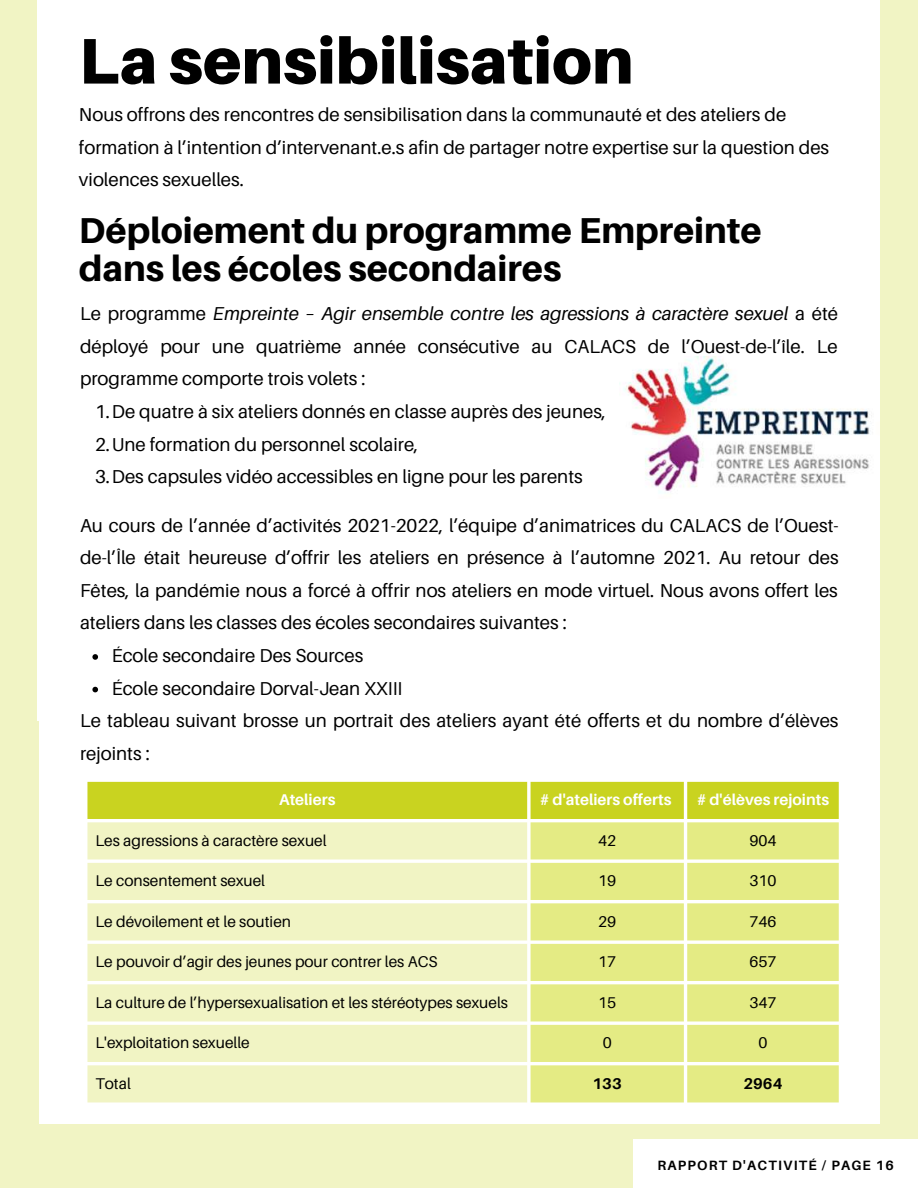
<style>
.page{position:relative;width:918px;height:1188px;background:#f1f4c4}
.page>*{position:absolute;margin:0;border:0;box-sizing:border-box;transform-origin:0 0}
.t1{font:900 64.5px "Aileron";color:#000}
.t2{font:800 36px/38.2px "Aileron";color:#000}
.t3{font:18.75px/32.7px "Aileron";color:#000}
.t4{font:15.6px "Aileron";color:#000}
.t5{font:700 15.6px "Aileron";color:#fff}
.t6{font:700 15.6px "Aileron";color:#000}
.t7{font:700 13.5px "Aileron";letter-spacing:.09em;color:#000}
.s1{font-style:italic}
</style>
<div class="page">
<div style="left:634px;top:1140px;width:284px;height:48px;background:#fff"></div>
<div style="left:39px;top:0;width:840px;height:1124px;background:#fff"></div>
<div style="left:87px;top:782px;width:752px;height:37px;background:#c9d320"></div>
<svg style="left:87px;top:822px;width:440px;height:280px;background:#f2f4c8"></svg>
<svg style="left:531px;top:822px;width:308px;height:280px;background:#e6ec8f"></svg>
<img style="left:623px;top:357px;width:257px;height:142px">
<svg style="left:92px;top:654px;width:6px;height:6px"></svg>
<svg style="left:92px;top:687px;width:6px;height:5px"></svg>
<h1 class="t1" style="left:79px;top:21px;width:556px">La sensibilisation</h1>
<p class="t3" style="left:79px;top:98px;width:752px">Nous offrons des rencontres de sensibilisation dans la communauté et des ateliers de formation à l’intention d’intervenant.e.s afin de partager notre expertise sur la question des violences sexuelles.</p>
<h2 class="t2" style="left:79px;top:210px;width:684px">Déploiement du programme Empreinte dans les écoles secondaires</h2>
<p class="t3" style="left:80px;top:297px;width:760px;text-align:justify">Le programme <span class="s1">Empreinte – Agir ensemble contre les agressions à caractère sexuel</span> a été déployé pour une quatrième année consécutive au CALACS de l’Ouest-de-l’île. Le programme comporte trois volets :</p>
<p class="t3" style="left:95px;top:395px;width:513px">1.De quatre à six ateliers donnés en classe auprès des jeunes,<br>2.Une formation du personnel scolaire,<br>3.Des capsules vidéo accessibles en ligne pour les parents</p>
<p class="t3" style="left:80px;top:508px;width:760px;text-align:justify">Au cours de l’année d’activités 2021-2022, l’équipe d’animatrices du CALACS de l’Ouest&shy;de-l’Île était heureuse d’offrir les ateliers en présence à l’automne 2021. Au retour des Fêtes, la pandémie nous a forcé à offrir nos ateliers en mode virtuel. Nous avons offert les ateliers dans les classes des écoles secondaires suivantes :</p>
<p class="t3" style="left:112px;top:639px;width:292px">École secondaire Des Sources<br>École secondaire Dorval-Jean XXIII</p>
<p class="t3" style="left:80px;top:704px;width:760px">Le tableau suivant brosse un portrait des ateliers ayant été offerts et du nombre d’élèves rejoints :</p>
<p class="t5" style="left:279px;top:790px;width:58px">Ateliers</p>
<p class="t5" style="left:540px;top:790px;width:133px"># d'ateliers offerts</p>
<p class="t5" style="left:697px;top:790px;width:134px"># d'élèves rejoints</p>
<p class="t4" style="left:95px;top:831px;width:233px">Les agressions à caractère sexuel</p>
<p class="t4" style="left:598px;top:831px;width:20px">42</p>
<p class="t4" style="left:749px;top:831px;width:29px">904</p>
<p class="t4" style="left:95px;top:871px;width:171px">Le consentement sexuel</p>
<p class="t4" style="left:598px;top:871px;width:20px">19</p>
<p class="t4" style="left:749px;top:871px;width:29px">310</p>
<p class="t4" style="left:95px;top:912px;width:197px">Le dévoilement et le soutien</p>
<p class="t4" style="left:598px;top:912px;width:20px">29</p>
<p class="t4" style="left:749px;top:912px;width:29px">746</p>
<p class="t4" style="left:95px;top:952px;width:344px">Le pouvoir d’agir des jeunes pour contrer les ACS</p>
<p class="t4" style="left:598px;top:952px;width:20px">17</p>
<p class="t4" style="left:749px;top:952px;width:29px">657</p>
<p class="t4" style="left:95px;top:993px;width:414px">La culture de l’hypersexualisation et les stéréotypes sexuels</p>
<p class="t4" style="left:598px;top:993px;width:20px">15</p>
<p class="t4" style="left:749px;top:993px;width:29px">347</p>
<p class="t4" style="left:95px;top:1033px;width:156px">L'exploitation sexuelle</p>
<p class="t4" style="left:603px;top:1033px;width:11px">0</p>
<p class="t4" style="left:758px;top:1033px;width:11px">0</p>
<p class="t4" style="left:95px;top:1074px;width:37px">Total</p>
<p class="t6" style="left:593px;top:1074px;width:31px">133</p>
<p class="t6" style="left:744px;top:1074px;width:40px">2964</p>
<p class="t7" style="left:658px;top:1157px;width:238px">RAPPORT D'ACTIVITÉ / PAGE 16</p>
</div>
